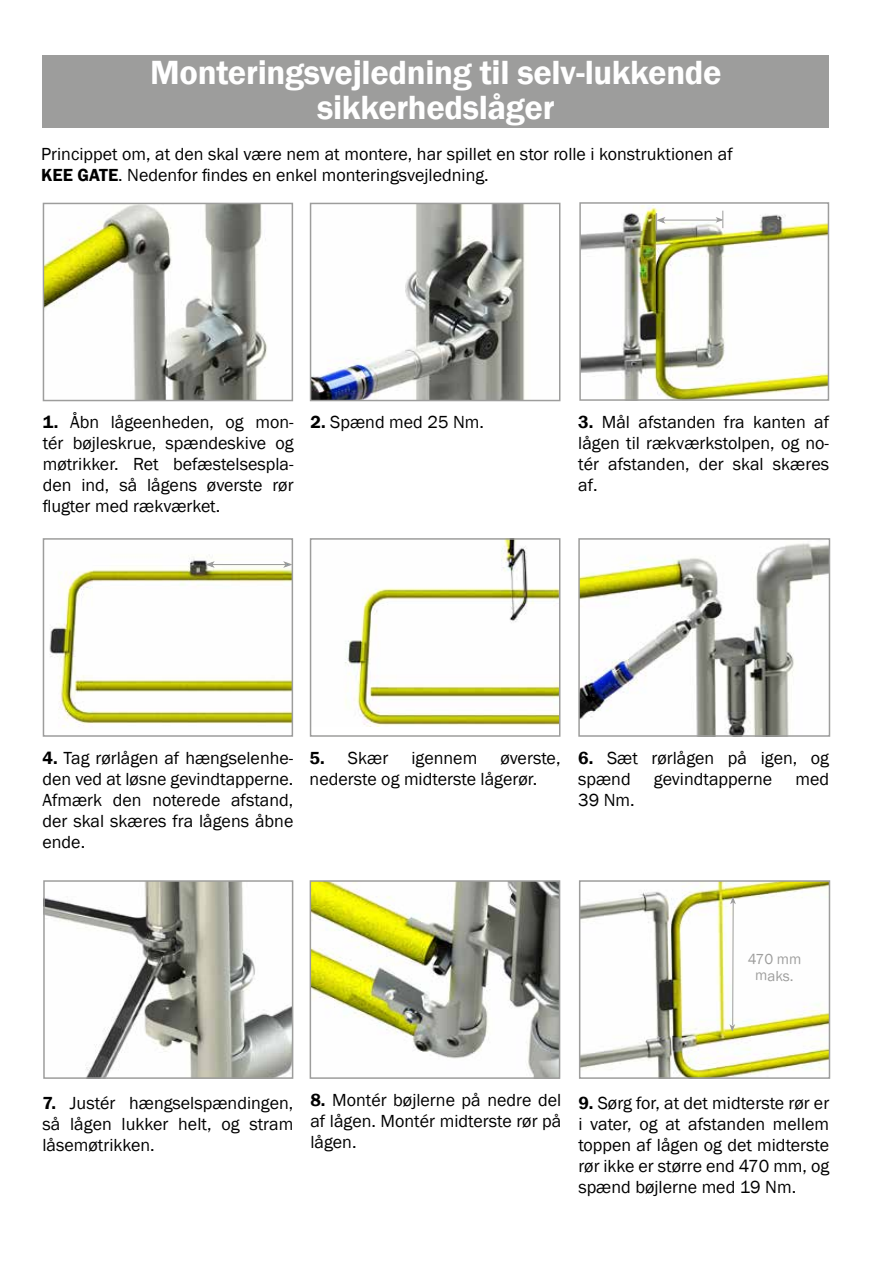
<style>
.page{position:relative;width:893px;height:1263px;background:#fff}
.page>*{position:absolute;margin:0;border:0;box-sizing:border-box;transform-origin:0 0}
.t1{font:600 34.5px/34.5px "Franklin Gothic";letter-spacing:-.01em;color:#fff;text-align:center}
.t2{font:18px/21px "Franklin Gothic";color:#000;text-align:justify}
.t3{font:15px/16.4px "Franklin Gothic";color:#9d9d9c;text-align:center}
.s1{font-weight:600}
</style>
<div class="page">
<div style="left:43px;top:55px;width:786px;height:73px;background:#9d9d9c"></div>
<img style="left:46px;top:883px;width:244px;height:193px">
<div style="left:43px;top:880px;width:250px;height:199px;border:2px solid #9d9d9c"></div>
<img style="left:49px;top:556px;width:241px;height:171px">
<div style="left:43px;top:538px;width:250px;height:199px;border:2px solid #9d9d9c"></div>
<img style="left:46px;top:206px;width:221px;height:192px">
<div style="left:43px;top:203px;width:250px;height:198px;border:2px solid #9d9d9c"></div>
<img style="left:313px;top:206px;width:212px;height:192px">
<div style="left:310px;top:203px;width:250px;height:198px;border:2px solid #9d9d9c"></div>
<img style="left:582px;top:206px;width:244px;height:192px">
<div style="left:579px;top:202px;width:250px;height:199px;border:2px solid #9d9d9c"></div>
<img style="left:345px;top:541px;width:212px;height:186px">
<div style="left:310px;top:538px;width:250px;height:199px;border:2px solid #9d9d9c"></div>
<img style="left:581px;top:543px;width:246px;height:191px">
<div style="left:578px;top:538px;width:252px;height:199px;border:2px solid #9d9d9c"></div>
<img style="left:313px;top:883px;width:244px;height:193px">
<div style="left:310px;top:880px;width:250px;height:199px;border:2px solid #9d9d9c"></div>
<img style="left:582px;top:883px;width:245px;height:193px">
<div style="left:579px;top:880px;width:251px;height:199px;border:2px solid #9d9d9c"></div>
<hr style="left:659px;top:220px;width:63px;height:1px;background:#9d9d9c">
<svg style="left:203px;top:560px;width:14px;height:9px"></svg>
<hr style="left:210px;top:564px;width:78px;height:1px;background:#9d9d9c">
<svg style="left:729px;top:897px;width:7px;height:135px"></svg>
<svg style="left:654px;top:213px;width:13px;height:18px"></svg>
<svg style="left:716px;top:211px;width:7px;height:17px"></svg>
<svg style="left:281px;top:560px;width:13px;height:9px"></svg>
<h1 class="t1" style="left:150px;top:56px;width:573px">Monteringsvejledning til selv-lukkende sikkerhedslåger</h1>
<p class="t2" style="left:41px;top:144px;width:693px">Princippet om, at den skal være nem at montere, har spillet en stor rolle i konstruktionen af<br><span class="s1">KEE GATE</span>. Nedenfor findes en enkel monteringsvejledning.</p>
<p class="t2" style="left:43px;top:412px;width:252px"><span class="s1">1.</span> Åbn lågeenheden, og mon&shy;tér bøjleskrue, spændeskive og møtrikker. Ret befæstelsespla&shy;den ind, så lågens øverste rør flugter med rækværket.</p>
<p class="t2" style="left:311px;top:412px;width:175px"><span class="s1">2.</span> Spænd med 25 Nm.</p>
<p class="t2" style="left:578px;top:412px;width:252px"><span class="s1">3.</span> Mål afstanden fra kanten af lågen til rækværkstolpen, og no&shy;tér afstanden, der skal skæres af.</p>
<p class="t2" style="left:42px;top:747px;width:252px"><span class="s1">4.</span> Tag rørlågen af hængselenhe&shy;den ved at løsne gevindtapperne.<br>Afmærk den noterede afstand, der skal skæres fra lågens åbne ende.</p>
<p class="t2" style="left:310px;top:747px;width:252px;text-indent:191px">øverste, nederste og midterste lågerør.</p>
<p class="t2" style="left:578px;top:747px;width:252px"><span class="s1">6.</span> Sæt rørlågen på igen, og spænd</p>
<p class="t2" style="left:310px;top:747px;width:80px"><span class="s1">5.</span> Skær</p>
<p class="t2" style="left:411px;top:747px;width:67px">igennem</p>
<p class="t2" style="left:654px;top:768px;width:120px">gevindtapperne</p>
<p class="t2" style="left:795px;top:768px;width:35px">med</p>
<p class="t2" style="left:578px;top:789px;width:58px">39 Nm.</p>
<p class="t3" style="left:748px;top:951px;width:55px;rotate:1deg">470 mm maks.</p>
<p class="t2" style="left:42px;top:1093px;width:252px"><span class="s1">7.</span> Justér hængselspændingen, så lågen lukker helt, og stram låsemøtrikken.</p>
<p class="t2" style="left:310px;top:1089px;width:252px"><span class="s1">8.</span> Montér bøjlerne på nedre del af lågen. Montér midterste rør på lågen.</p>
<p class="t2" style="left:578px;top:1093px;width:252px"><span class="s1">9.</span> Sørg for, at det midterste rør er i vater, og at afstanden mellem toppen af lågen og det midterste rør ikke er større end 470 mm, og spænd bøjlerne med 19 Nm.</p>
</div>
